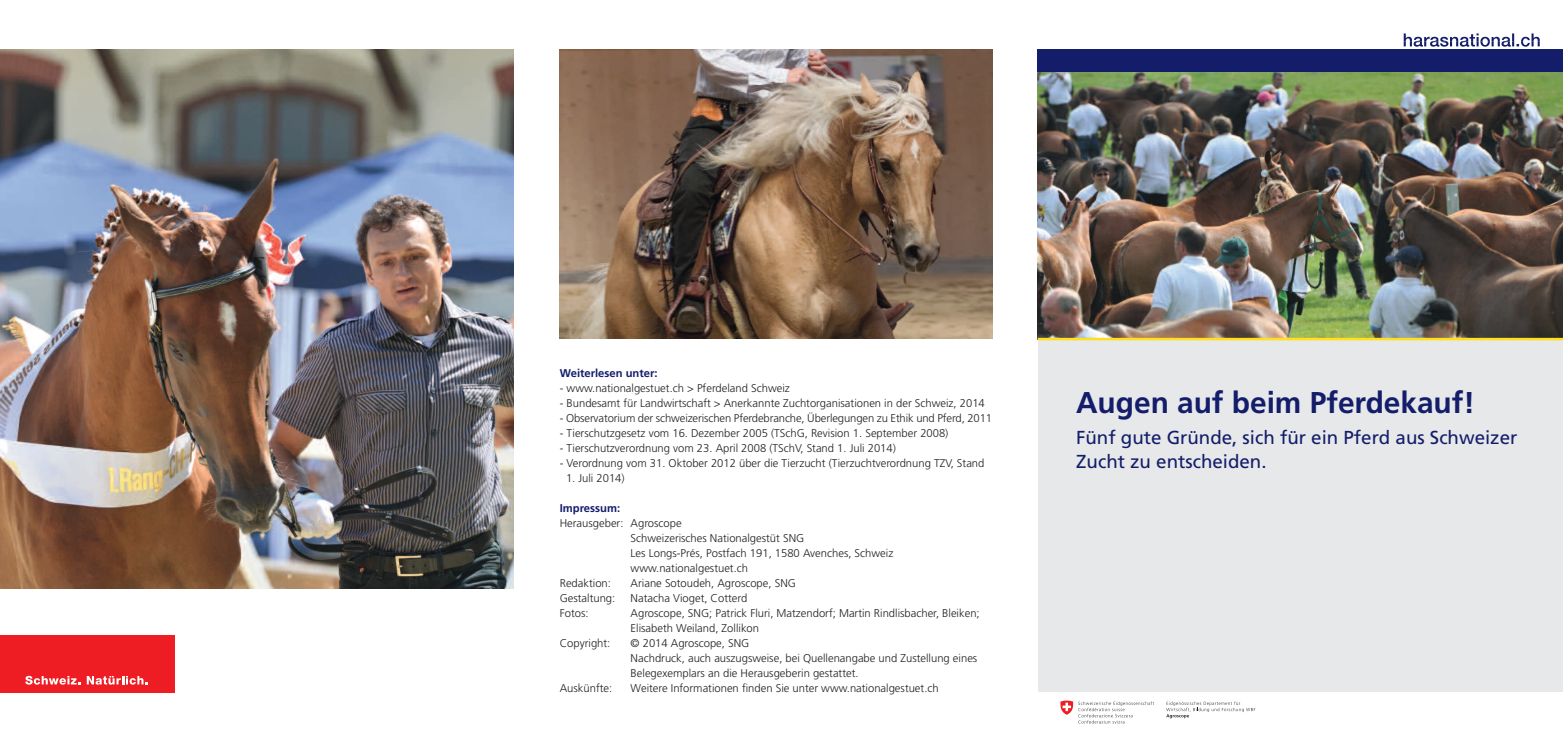
<style>
.page{position:relative;width:1563px;height:745px;background:#fff}
.page>*{position:absolute;margin:0;border:0;box-sizing:border-box;transform-origin:0 0}
.t1{font:700 30px "Frutiger";color:#131d6a}
.t2{font:18.75px/23.8px "Frutiger";color:#131d6a}
.t3{font:300 11.25px/15px "Frutiger";color:#231f20}
.t4{font:700 11.25px "Frutiger";color:#131d6a}
</style>
<div class="page">
<svg style="left:1166px;top:701px;width:89px;height:16px"></svg>
<svg style="left:1060px;top:700px;width:94px;height:23px"></svg>
<img style="left:0;top:50px;width:514px;height:538px">
<img style="left:1038px;top:71px;width:525px;height:266px">
<img style="left:560px;top:50px;width:432px;height:288px">
<div style="left:1038px;top:339px;width:525px;height:352px;background:#e7e8e9"></div>
<hr style="left:1038px;top:337px;width:525px;height:3px;background:#ffe01b">
<div style="left:1038px;top:54px;width:525px;height:17px;background:#131d6a"></div>
<div style="left:1038px;top:49px;width:525px;height:5px;background:#131d6a"></div>
<svg style="left:1403px;top:33px;width:136px;height:14px"></svg>
<div style="left:1px;top:634px;width:173px;height:58px;background:#ee1d23"></div>
<svg style="left:25px;top:675px;width:56px;height:9px"></svg>
<svg style="left:87px;top:676px;width:61px;height:8px"></svg>
<hr style="left:0;top:634px;width:1px;height:58px;background:#ee1d23">
<p class="t4" style="left:560px;top:368px;width:99px">Weiterlesen unter:</p>
<p class="t3" style="left:560px;top:381px;width:232px">- www.nationalgestuet.ch &gt; Pferdeland Schweiz</p>
<p class="t3" style="left:560px;top:396px;width:426px">- Bundesamt für Landwirtschaft &gt; Anerkannte Zuchtorganisationen in der Schweiz, 2014</p>
<p class="t3" style="left:560px;top:411px;width:434px">- Observatorium der schweizerischen Pferdebranche, Überlegungen zu Ethik und Pferd, 2011</p>
<p class="t3" style="left:560px;top:426px;width:390px">- Tierschutzgesetz vom 16. Dezember 2005 (TSchG, Revision 1. September 2008)</p>
<p class="t3" style="left:560px;top:441px;width:338px">- Tierschutzverordnung vom 23. April 2008 (TSchV, Stand 1. Juli 2014)</p>
<p class="t3" style="left:560px;top:456px;width:426px">- Verordnung vom 31. Oktober 2012 über die Tierzucht (Tierzuchtverordnung TZV, Stand</p>
<p class="t3" style="left:566px;top:471px;width:60px">1. Juli 2014)</p>
<p class="t4" style="left:560px;top:503px;width:62px">Impressum:</p>
<p class="t3" style="left:560px;top:516px;width:123px">Herausgeber: Agroscope</p>
<p class="t3" style="left:631px;top:531px;width:175px">Schweizerisches Nationalgestüt SNG</p>
<p class="t3" style="left:631px;top:546px;width:264px">Les Longs-Prés, Postfach 191, 1580 Avenches, Schweiz</p>
<p class="t3" style="left:631px;top:561px;width:119px">www.nationalgestuet.ch</p>
<p class="t3" style="left:560px;top:576px;width:53px">Redaktion:</p>
<p class="t3" style="left:631px;top:576px;width:167px">Ariane Sotoudeh, Agroscope, SNG</p>
<p class="t3" style="left:560px;top:591px;width:57px">Gestaltung:</p>
<p class="t3" style="left:631px;top:591px;width:118px">Natacha Vioget, Cotterd</p>
<p class="t3" style="left:560px;top:606px;width:30px">Fotos:</p>
<p class="t3" style="left:631px;top:606px;width:351px">Agroscope, SNG; Patrick Fluri, Matzendorf; Martin Rindlisbacher, Bleiken;<br>Elisabeth Weiland, Zollikon</p>
<p class="t3" style="left:560px;top:636px;width:52px">Copyright:</p>
<p class="t3" style="left:631px;top:636px;width:348px">© 2014 Agroscope, SNG<br>Nachdruck, auch auszugsweise, bei Quellenangabe und Zustellung eines<br>Belegexemplars an die Herausgeberin gestattet.</p>
<p class="t3" style="left:560px;top:681px;width:54px">Auskünfte:</p>
<p class="t3" style="left:631px;top:681px;width:309px">Weitere Informationen finden Sie unter www.nationalgestuet.ch</p>
<h1 class="t1" style="left:1076px;top:390px;width:400px">Augen auf beim Pferdekauf!</h1>
<h2 class="t2" style="left:1076px;top:427px;width:443px">Fünf gute Gründe, sich für ein Pferd aus Schweizer<br>Zucht zu entscheiden.</h2>
</div>
